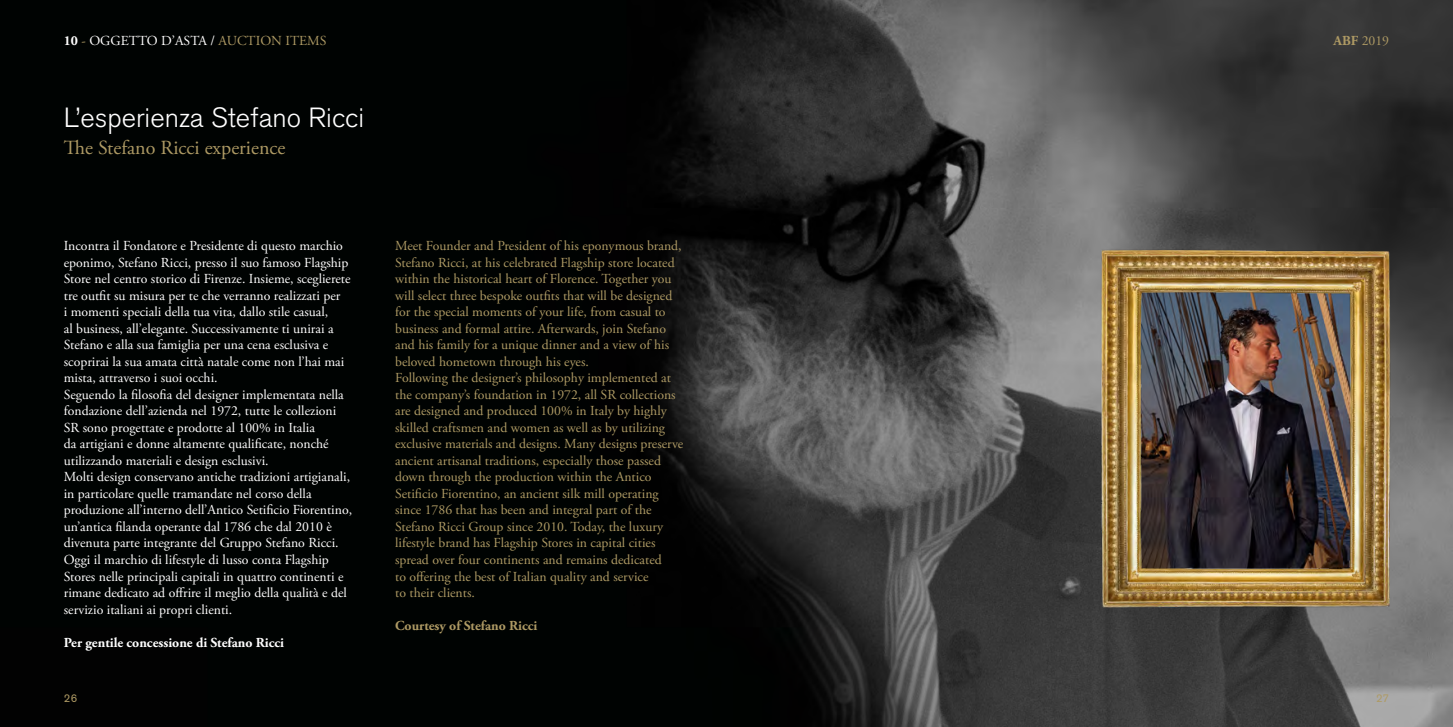
<style>
.page{position:relative;width:1453px;height:727px;background:#fff}
.page>*{position:absolute;margin:0;border:0;box-sizing:border-box;transform-origin:0 0}
.t1{font:300 27.5px "Akzidenz Grotesk BE";color:#fff}
.t2{font:20px "Adobe Garamond Pro";color:#ae9a64}
.t3{font:13.75px/16.5px "Adobe Garamond Pro";color:#fff}
.t4{font:13.75px/16.5px "Adobe Garamond Pro";color:#ae9a64}
.t5{font:700 13.75px "Adobe Garamond Pro";color:#fff}
.t6{font:700 13.75px "Adobe Garamond Pro";color:#ae9a64}
.t7{font:11.25px "Akzidenz Grotesk BE";color:#ae9a64}
.s1{font-weight:700}
.s2{color:#ae9a64}
</style>
<div class="page">
<img style="left:0;top:0;width:1453px;height:726px">
<img style="left:1087px;top:240px;width:315px;height:375px">
<p class="t3" style="left:64px;top:33px;width:264px"><span class="s1">10</span> <span class="s2">-</span> OGGETTO D’ASTA / <span class="s2">AUCTION ITEMS</span></p>
<h1 class="t1" style="left:64px;top:102px;width:302px">L’esperienza Stefano Ricci</h1>
<h2 class="t2" style="left:64px;top:136px;width:223px">The Stefano Ricci experience</h2>
<p class="t3" style="left:64px;top:238px;width:290px">Incontra il Fondatore e Presidente di questo marchio eponimo, Stefano Ricci, presso il suo famoso Flagship Store nel centro storico di Firenze. Insieme, sceglierete tre outfit su misura per te che verranno realizzati per<br>i momenti speciali della tua vita, dallo stile casual,<br>al business, all’elegante. Successivamente ti unirai a Stefano e alla sua famiglia per una cena esclusiva e scoprirai la sua amata città natale come non l’hai mai mista, attraverso i suoi occhi.<br>Seguendo la filosofia del designer implementata nella fondazione dell’azienda nel 1972, tutte le collezioni SR sono progettate e prodotte al 100% in Italia<br>da artigiani e donne altamente qualificate, nonché utilizzando materiali e design esclusivi.<br>Molti design conservano antiche tradizioni artigianali, in particolare quelle tramandate nel corso della produzione all’interno dell’Antico Setificio Fiorentino, un’antica filanda operante dal 1786 che dal 2010 è divenuta parte integrante del Gruppo Stefano Ricci.<br>Oggi il marchio di lifestyle di lusso conta Flagship Stores nelle principali capitali in quattro continenti e rimane dedicato ad offrire il meglio della qualità e del servizio italiani ai propri clienti.</p>
<p class="t5" style="left:64px;top:634px;width:222px">Per gentile concessione di Stefano Ricci</p>
<p class="t4" style="left:395px;top:238px;width:290px">Meet Founder and President of his eponymous brand, Stefano Ricci, at his celebrated Flagship store located within the historical heart of Florence. Together you will select three bespoke outfits that will be designed for the special moments of your life, from casual to business and formal attire. Afterwards, join Stefano and his family for a unique dinner and a view of his beloved hometown through his eyes.<br>Following the designer’s philosophy implemented at the company’s foundation in 1972, all SR collections are designed and produced 100% in Italy by highly skilled craftsmen and women as well as by utilizing exclusive materials and designs. Many designs preserve ancient artisanal traditions, especially those passed down through the production within the Antico Setificio Fiorentino, an ancient silk mill operating since 1786 that has been and integral part of the Stefano Ricci Group since 2010. Today, the luxury lifestyle brand has Flagship Stores in capital cities spread over four continents and remains dedicated<br>to offering the best of Italian quality and service<br>to their clients.</p>
<p class="t6" style="left:395px;top:617px;width:144px">Courtesy of Stefano Ricci</p>
<p class="t4" style="left:1333px;top:33px;width:57px"><span class="s1">ABF</span> 2019</p>
<p class="t7" style="left:64px;top:690px;width:15px">26</p>
<p class="t7" style="left:1376px;top:690px;width:14px">27</p>
</div>
